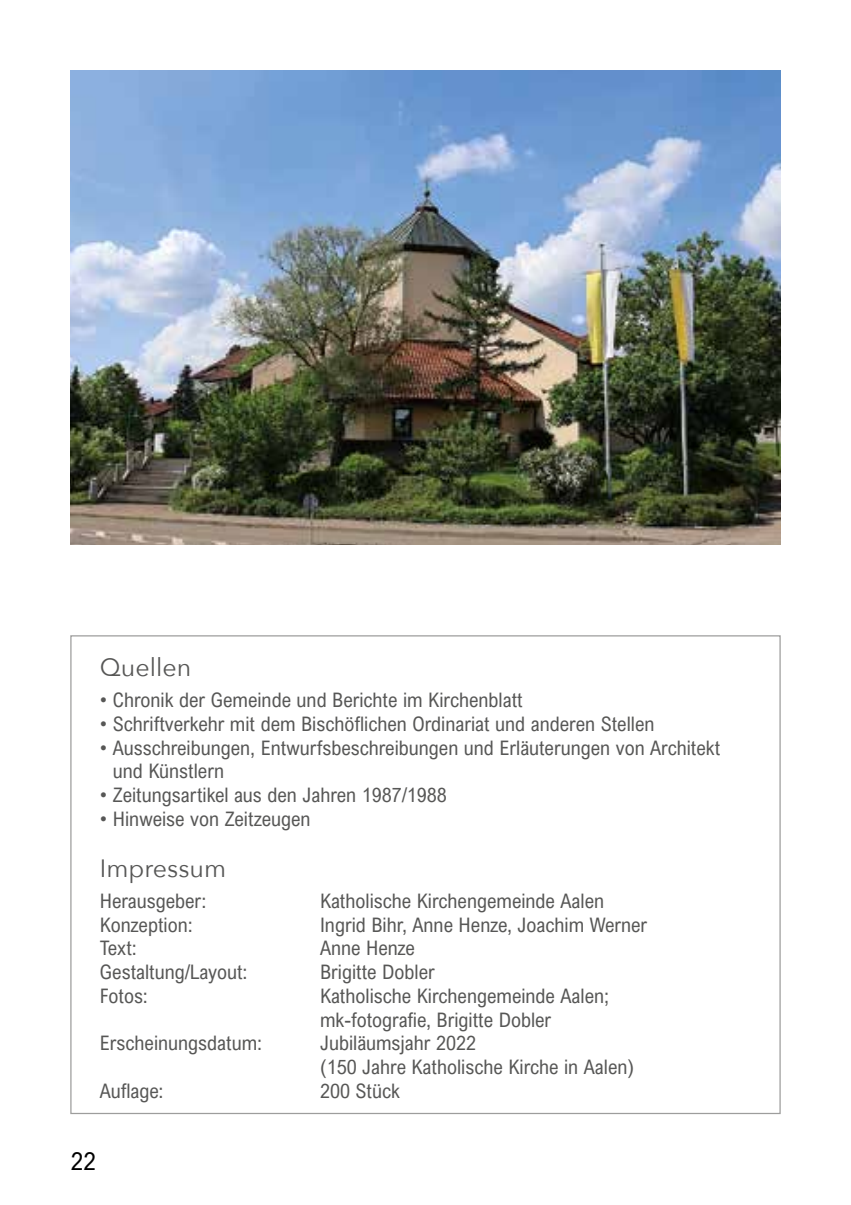
<style>
.page{position:relative;width:851px;height:1205px;background:#fff}
.page>*{position:absolute;margin:0;border:0;box-sizing:border-box;transform-origin:0 0}
.t1{font:25px "Avenir Next";color:#575756}
.t2{font:25px "Arial Nova Cond";color:#000}
.t3{font:20px/23.8px "Arial Nova Cond";color:#575756}
</style>
<div class="page">
<img style="left:71px;top:71px;width:709px;height:473px">
<p class="t1" style="left:100px;top:646px;width:93px">Quellen</p>
<p class="t3" style="left:100px;top:688px;width:424px">• Chronik der Gemeinde und Berichte im Kirchenblatt</p>
<p class="t3" style="left:100px;top:712px;width:556px">• Schriftverkehr mit dem Bischöflichen Ordinariat und anderen Stellen</p>
<p class="t3" style="left:113px;top:735px;width:609px;text-indent:-13px">• Ausschreibungen, Entwurfsbeschreibungen und Erläuterungen von Architekt und Künstlern</p>
<p class="t3" style="left:100px;top:783px;width:348px">• Zeitungsartikel aus den Jahren 1987/1988</p>
<p class="t3" style="left:100px;top:806px;width:212px">• Hinweise von Zeitzeugen</p>
<p class="t1" style="left:100px;top:847px;width:128px">Impressum</p>
<p class="t3" style="left:100px;top:888px;width:108px">Herausgeber:</p>
<p class="t3" style="left:320px;top:888px;width:285px">Katholische Kirchengemeinde Aalen</p>
<p class="t3" style="left:100px;top:912px;width:94px">Konzeption:</p>
<p class="t3" style="left:320px;top:912px;width:329px">Ingrid Bihr, Anne Henze, Joachim Werner</p>
<p class="t3" style="left:100px;top:936px;width:38px">Text:</p>
<p class="t3" style="left:320px;top:936px;width:96px">Anne Henze</p>
<p class="t3" style="left:100px;top:960px;width:149px">Gestaltung/Layout:</p>
<p class="t3" style="left:320px;top:960px;width:116px">Brigitte Dobler</p>
<p class="t3" style="left:100px;top:983px;width:49px">Fotos:</p>
<p class="t3" style="left:320px;top:983px;width:290px">Katholische Kirchengemeinde Aalen; mk-fotografie, Brigitte Dobler</p>
<p class="t3" style="left:100px;top:1031px;width:164px">Erscheinungsdatum:</p>
<p class="t3" style="left:320px;top:1031px;width:315px">Jubiläumsjahr 2022<br>(150 Jahre Katholische Kirche in Aalen)</p>
<p class="t3" style="left:100px;top:1078px;width:65px">Auflage:</p>
<p class="t3" style="left:320px;top:1078px;width:81px">200 Stück</p>
<p class="t2" style="left:71px;top:1146px;width:26px">22</p>
</div>
